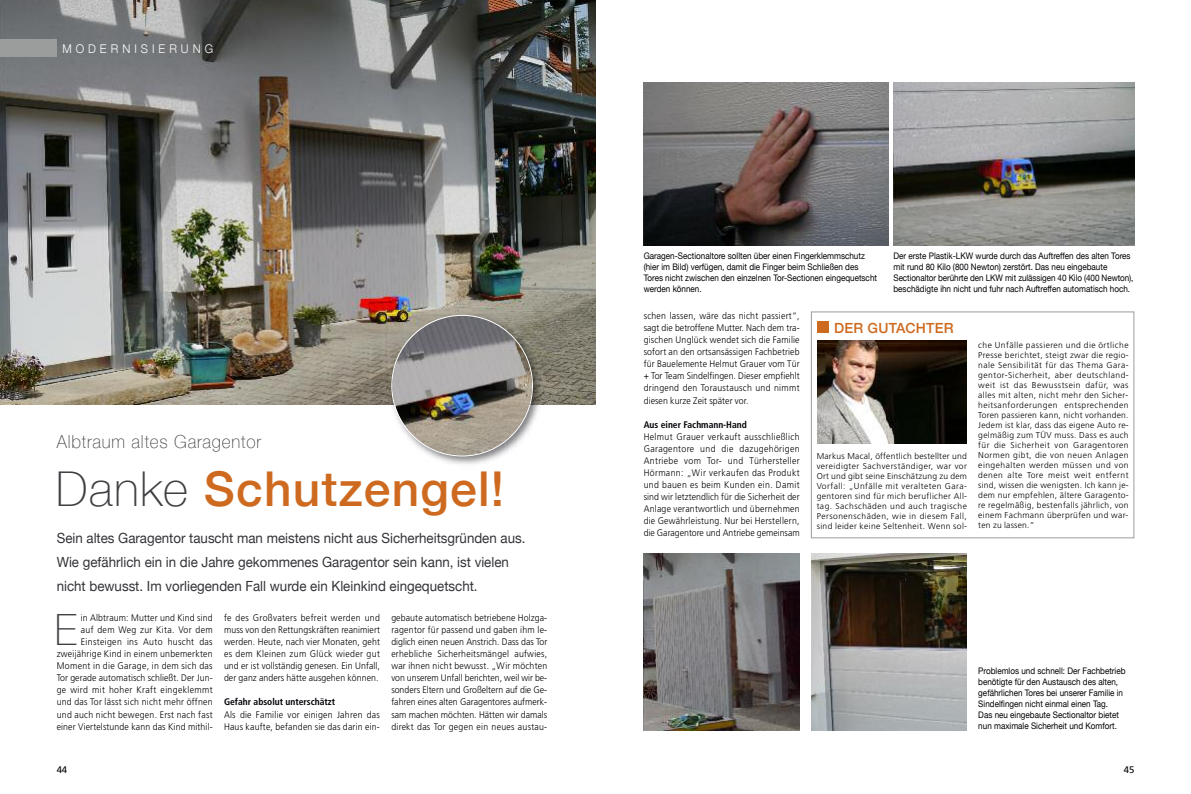
<style>
.page{position:relative;width:1191px;height:794px;background:#fff}
.page>*{position:absolute;margin:0;border:0;box-sizing:border-box;transform-origin:0 0}
.t1{font:500 48px "Helvetica Neue";letter-spacing:.025em;color:#ce6a1f}
.t2{font:100 43.1px "Helvetica Neue";color:#404044;scale:.92 1}
.t3{font:100 18px "Helvetica Neue";letter-spacing:.05em;color:#404044;scale:.95 1}
.t4{font:14px/24px "Helvetica Neue";color:#333338;scale:.95 1}
.t5{font:500 14px "Helvetica Neue";letter-spacing:.015em;color:#ce6a1f}
.t6{font:300 12px "Helvetica Neue";letter-spacing:.35em;color:#fff;scale:.95 1}
.t7{font:300 9.5px/12.1px "Frutiger";letter-spacing:.025em;color:#000006;text-align:justify;scale:.92 1}
.t8{font:700 condensed 9.5px "Frutiger";color:#000006}
.t9{font:9.5px "Frutiger";color:#000006}
.t10{font:9px/11px "Helvetica Neue";color:#000006;scale:.9 1}
.t11{font:300 8.5px/10px "Frutiger";letter-spacing:.04em;color:#000006;text-align:justify}
.s1{font-weight:100;color:#404044}
</style>
<div class="page">
<img style="left:0;top:0;width:595px;height:404px">
<img style="left:643px;top:82px;width:246px;height:163px">
<img style="left:893px;top:82px;width:241px;height:163px">
<div style="left:0;top:40px;width:57px;height:17px;background:#9b9c9c"></div>
<img style="left:387px;top:310px;width:159px;height:154px">
<svg style="left:391px;top:315px;width:142px;height:141px;background:#989590"></svg>
<img style="left:643px;top:554px;width:156px;height:176px">
<img style="left:811px;top:554px;width:156px;height:176px">
<div style="left:811px;top:311px;width:323px;height:227px;border:1px solid #9b9c9c"></div>
<div style="left:817px;top:321px;width:12px;height:11px;background:#ce6a1f"></div>
<img style="left:817px;top:340px;width:150px;height:104px">
<p class="t6" style="left:62px;top:41px;width:160px">MODERNISIERUNG</p>
<h3 class="t3" style="left:57px;top:430px;width:217px">Albtraum altes Garagentor</h3>
<h1 class="t1" style="left:56px;top:459px;width:450px"><span class="s1">Danke</span> SCHUTZENGEL!</h1>
<h3 class="t4" style="left:57px;top:525px;width:495px">Sein altes Garagentor tauscht man meistens nicht aus Sicherheitsgründen aus.<br>Wie gefährlich ein in die Jahre gekommenes Garagentor sein kann, ist vielen nicht bewusst. Im vorliegenden Fall wurde ein Kleinkind eingequetscht.</h3>
<h2 class="t2" style="left:55px;top:603px;width:26px">E</h2>
<p class="t7" style="left:57px;top:612px;width:171px;text-align:right">in Albtraum: Mutter und Kind sind<br>auf dem Weg zur Kita. Vor dem Einsteigen ins Auto huscht das zweijährige Kind in einem unbemerkten Moment in die Garage, in dem sich das Tor gerade automatisch schließt. Der Jun&shy;ge wird mit hoher Kraft eingeklemmt und das Tor lässt sich nicht mehr öffnen und auch nicht bewegen. Erst nach fast einer Viertelstunde kann das Kind mithil-</p>
<p class="t7" style="left:224px;top:612px;width:171px">fe des Großvaters befreit werden und muss von den Rettungskräften reanimiert werden. Heute, nach vier Monaten, geht es dem Kleinen zum Glück wieder gut und er ist vollständig genesen. Ein Unfall, der ganz anders hätte ausgehen können.</p>
<p class="t7" style="left:391px;top:612px;width:171px">gebaute automatisch betriebene Holzga&shy;ragentor für passend und gaben ihm le&shy;diglich einen neuen Anstrich. Dass das Tor erhebliche Sicherheitsmängel aufwies, war ihnen nicht bewusst. „Wir möchten von unserem Unfall berichten, weil wir be&shy;sonders Eltern und Großeltern auf die Ge&shy;fahren eines alten Garagentores aufmerk&shy;sam machen möchten. Hätten wir damals direkt das Tor gegen ein neues austau-</p>
<p class="t8" style="left:224px;top:698px;width:113px">Gefahr absolut unterschätzt</p>
<p class="t7" style="left:224px;top:709px;width:171px">Als die Familie vor einigen Jahren das<br>Haus kaufte, befanden sie das darin ein-</p>
<p class="t9" style="left:57px;top:765px;width:12px">44</p>
<p class="t10" style="left:643px;top:250px;width:261px">Garagen-Sectionaltore sollten über einen Fingerklemmschutz (hier im Bild) verfügen, damit die Finger beim Schließen des Tores nicht zwischen den einzelnen Tor-Sectionen eingequetscht werden können.</p>
<p class="t10" style="left:893px;top:250px;width:268px">Der erste Plastik-LKW wurde durch das Auftreffen des alten Tores mit rund 80 Kilo (800 Newton) zerstört. Das neu eingebaute Sectionaltor berührte den LKW mit zulässigen 40 Kilo (400 Newton), beschädigte ihn nicht und fuhr nach Auftreffen automatisch hoch.</p>
<p class="t7" style="left:643px;top:310px;width:171px">schen lassen, wäre das nicht passiert“, sagt die betroffene Mutter. Nach dem tra&shy;gischen Unglück wendet sich die Familie sofort an den ortsansässigen Fachbetrieb für Bauelemente Helmut Grauer vom Tür + Tor Team Sindelfingen. Dieser empfiehlt dringend den Toraustausch und nimmt diesen kurze Zeit später vor.</p>
<p class="t8" style="left:643px;top:420px;width:105px">Aus einer Fachmann-Hand</p>
<p class="t7" style="left:643px;top:431px;width:171px">Helmut Grauer verkauft ausschließlich Garagentore und die dazugehörigen Antriebe vom Tor- und Türhersteller Hörmann: „Wir verkaufen das Produkt und bauen es beim Kunden ein. Damit sind wir letztendlich für die Sicherheit der Anlage verantwortlich und übernehmen die Gewährleistung. Nur bei Herstellern, die Garagentore und Antriebe gemeinsam</p>
<h3 class="t5" style="left:834px;top:319px;width:121px">DER GUTACHTER</h3>
<p class="t11" style="left:816px;top:451px;width:152px">Markus Macal, öffentlich bestellter und vereidigter Sachverständiger, war vor Ort und gibt seine Einschätzung zu dem Vorfall: „Unfälle mit veralteten Gara&shy;gentoren sind für mich beruflicher All&shy;tag. Sachschäden und auch tragische Personenschäden, wie in diesem Fall, sind leider keine Seltenheit. Wenn sol-</p>
<p class="t11" style="left:978px;top:340px;width:152px">che Unfälle passieren und die örtliche Presse berichtet, steigt zwar die regio&shy;nale Sensibilität für das Thema Gara&shy;gentor-Sicherheit, aber deutschland&shy;weit ist das Bewusstsein dafür, was alles mit alten, nicht mehr den Sicher&shy;heitsanforderungen entsprechenden Toren passieren kann, nicht vorhanden.<br>Jedem ist klar, dass das eigene Auto re&shy;gelmäßig zum TÜV muss. Dass es auch für die Sicherheit von Garagentoren Normen gibt, die von neuen Anlagen eingehalten werden müssen und von denen alte Tore meist weit entfernt sind, wissen die wenigsten. Ich kann je&shy;dem nur empfehlen, ältere Garagento&shy;re regelmäßig, bestenfalls jährlich, von einem Fachmann überprüfen und war&shy;ten zu lassen.”</p>
<p class="t10" style="left:978px;top:665px;width:165px">Problemlos und schnell: Der Fachbetrieb benötigte für den Austausch des alten, gefährlichen Tores bei unserer Familie in Sindelfingen nicht einmal einen Tag.<br>Das neu eingebaute Sectionaltor bietet nun maximale Sicherheit und Komfort.</p>
<p class="t9" style="left:1123px;top:765px;width:12px">45</p>
</div>
